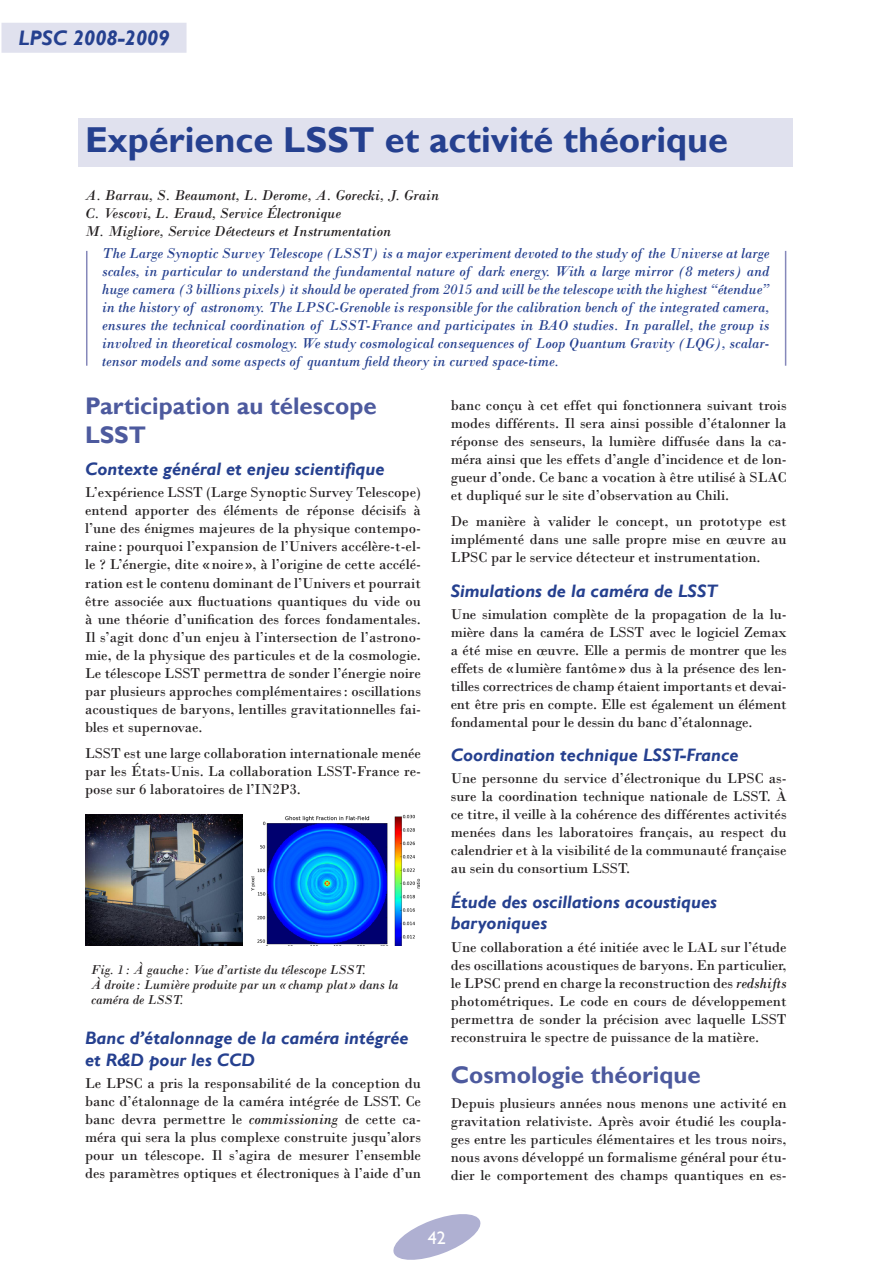
<style>
.page{position:relative;width:893px;height:1263px;background:#fff}
.page>*{position:absolute;margin:0;border:0;box-sizing:border-box;transform-origin:0 0}
.t1{font:700 36px "Gill Sans";color:#25408f}
.t2{font:700 24px/28.8px "Gill Sans";color:#4d5a9e}
.t3{font:italic 700 21px "Gill Sans";color:#25408f}
.t4{font:italic 700 18px/21.6px "Gill Sans";color:#25408f}
.t5{font:18px "Gill Sans";color:#fff}
.t6{font:15px/18px "Bodoni";color:#231f20;text-align:justify}
.t7{font:italic 15px/18px "Bodoni";color:#25408f;text-align:justify}
.t8{font:italic 15px/18px "Bodoni";color:#231f20}
.t9{font:italic 13.5px/15px "Bodoni";color:#231f20}
.s1{font-style:italic}
</style>
<div class="page">
<svg style="left:393px;top:1214px;width:88px;height:46px"></svg>
<div style="left:2px;top:23px;width:185px;height:30px;background:#e0e1ee"></div>
<div style="left:79px;top:118px;width:714px;height:49px;background:#e0e1ee"></div>
<hr style="left:86px;top:251px;width:1px;height:115px;background:#8688ba">
<hr style="left:785px;top:251px;width:1px;height:115px;background:#8688ba">
<img style="left:86px;top:814px;width:157px;height:132px">
<img style="left:251px;top:814px;width:169px;height:132px">
<h3 class="t3" style="left:19px;top:26px;width:153px">LPSC 2008-2009</h3>
<h1 class="t1" style="left:85px;top:119px;width:644px">Expérience LSST et activité théorique</h1>
<p class="t8" style="left:85px;top:186px;width:356px">A. Barrau, S. Beaumont, L. Derome, A. Gorecki, J. Grain<br>C. Vescovi, L. Eraud, Service Électronique<br>M. Migliore, Service Détecteurs et Instrumentation</p>
<p class="t7" style="left:102px;top:245px;width:669px">The Large Synoptic Survey Telescope (LSST) is a major experiment devoted to the study of the Universe at large scales, in particular to understand the fundamental nature of dark energy. With a large mirror (8 meters) and huge camera (3 billions pixels) it should be operated from 2015 and will be the telescope with the highest “étendue” in the history of astronomy. The LPSC-Grenoble is responsible for the calibration bench of the integrated camera, ensures the technical coordination of LSST-France and participates in BAO studies. In parallel, the group is involved in theoretical cosmology. We study cosmological consequences of Loop Quantum Gravity (LQG), scalar&shy;tensor models and some aspects of quantum field theory in curved space-time.</p>
<h2 class="t2" style="left:85px;top:392px;width:293px">Participation au télescope<br>LSST</h2>
<p class="t4" style="left:85px;top:459px;width:301px">Contexte général et enjeu scientifique</p>
<p class="t6" style="left:85px;top:484px;width:337px">L’expérience LSST (Large Synoptic Survey Telescope) entend apporter des éléments de réponse décisifs à l’une des énigmes majeures de la physique contempo&shy;raine : pourquoi l’expansion de l’Univers accélère-t-el&shy;le ? L’énergie, dite «noire », à l’origine de cette accélé&shy;ration est le contenu dominant de l’Univers et pourrait être associée aux fluctuations quantiques du vide ou à une théorie d’unification des forces fondamentales.<br>Il s’agit donc d’un enjeu à l’intersection de l’astrono&shy;mie, de la physique des particules et de la cosmologie.<br>Le télescope LSST permettra de sonder l’énergie noire par plusieurs approches complémentaires: oscillations acoustiques de baryons, lentilles gravitationnelles fai&shy;bles et supernovae.</p>
<p class="t6" style="left:85px;top:744px;width:337px">LSST est une large collaboration internationale menée par les États-Unis. La collaboration LSST-France re&shy;pose sur 6 laboratoires de l’IN2P3.</p>
<p class="t9" style="left:91px;top:962px;width:309px">Fig. 1 : À gauche: Vue d’artiste du télescope LSST.<br>À droite: Lumière produite par un « champ plat » dans la caméra de LSST.</p>
<p class="t4" style="left:85px;top:1028px;width:325px">Banc d’étalonnage de la caméra intégrée et R&amp;D pour les CCD</p>
<p class="t6" style="left:85px;top:1074px;width:337px">Le LPSC a pris la responsabilité de la conception du banc d’étalonnage de la caméra intégrée de LSST. Ce banc devra permettre le <span class="s1">commissioning</span> de cette ca&shy;méra qui sera la plus complexe construite jusqu’alors pour un télescope. Il s’agira de mesurer l’ensemble des paramètres optiques et électroniques à l’aide d’un</p>
<p class="t6" style="left:451px;top:396px;width:337px">banc conçu à cet effet qui fonctionnera suivant trois modes différents. Il sera ainsi possible d’étalonner la réponse des senseurs, la lumière diffusée dans la ca&shy;méra ainsi que les effets d’angle d’incidence et de lon&shy;gueur d’onde. Ce banc a vocation à être utilisé à SLAC et dupliqué sur le site d’observation au Chili.</p>
<p class="t6" style="left:451px;top:512px;width:337px">De manière à valider le concept, un prototype est implémenté dans une salle propre mise en œuvre au LPSC par le service détecteur et instrumentation.</p>
<p class="t4" style="left:451px;top:580px;width:268px">Simulations de la caméra de LSST</p>
<p class="t6" style="left:451px;top:605px;width:337px">Une simulation complète de la propagation de la lu&shy;mière dans la caméra de LSST avec le logiciel Zemax a été mise en œuvre. Elle a permis de montrer que les effets de «lumière fantôme» dus à la présence des len&shy;tilles correctrices de champ étaient importants et devai&shy;ent être pris en compte. Elle est également un élément fondamental pour le dessin du banc d’étalonnage.</p>
<p class="t4" style="left:451px;top:745px;width:289px">Coordination technique LSST-France</p>
<p class="t6" style="left:451px;top:770px;width:337px">Une personne du service d’électronique du LPSC as&shy;sure la coordination technique nationale de LSST. À ce titre, il veille à la cohérence des différentes activités menées dans les laboratoires français, au respect du calendrier et à la visibilité de la communauté française au sein du consortium LSST.</p>
<p class="t4" style="left:451px;top:891px;width:268px">Étude des oscillations acoustiques baryoniques</p>
<p class="t6" style="left:451px;top:938px;width:337px">Une collaboration a été initiée avec le LAL sur l’étude des oscillations acoustiques de baryons. En particulier, le LPSC prend en charge la reconstruction des <span class="s1">redshifts </span>photométriques. Le code en cours de développement permettra de sonder la précision avec laquelle LSST reconstruira le spectre de puissance de la matière.</p>
<h2 class="t2" style="left:451px;top:1061px;width:251px">Cosmologie théorique</h2>
<p class="t6" style="left:451px;top:1094px;width:337px">Depuis plusieurs années nous menons une activité en gravitation relativiste. Après avoir étudié les coupla&shy;ges entre les particules élémentaires et les trous noirs, nous avons développé un formalisme général pour étu&shy;dier le comportement des champs quantiques en es-</p>
<p class="t5" style="left:428px;top:1227px;width:19px">42</p>
</div>
